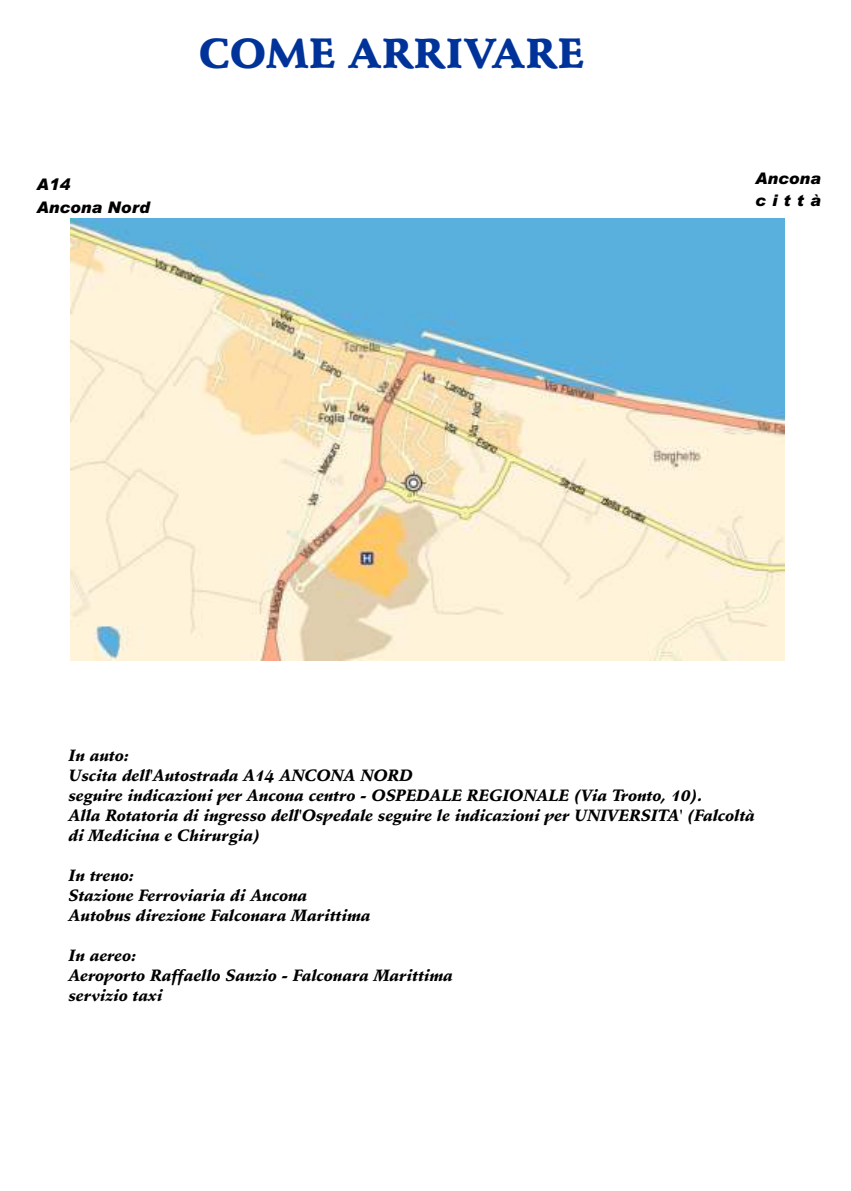
<style>
.page{position:relative;width:851px;height:1191px;background:#fff}
.page>*{position:absolute;margin:0;border:0;box-sizing:border-box;transform-origin:0 0}
.t1{font:900 41px "Schneidler BT";color:#039}
.t2{font:italic 900 16px/20px "Schneidler BT";color:#000}
.t3{font:italic 900 16px/22.6px "Arial";color:#000}
</style>
<div class="page">
<img style="left:71px;top:218px;width:713px;height:443px">
<h1 class="t1" style="left:199px;top:37px;width:386px">COME ARRIVARE</h1>
<p class="t3" style="left:36px;top:175px;width:115px">A14<br>Ancona Nord</p>
<p class="t3" style="left:755px;top:168px;width:67px">Ancona città</p>
<p class="t2" style="left:69px;top:747px;width:687px">In auto:<br>Uscita dell'Autostrada A14 ANCONA NORD<br>seguire indicazioni per Ancona centro - OSPEDALE REGIONALE (Via Tronto, 10).<br>Alla Rotatoria di ingresso dell'Ospedale seguire le indicazioni per UNIVERSITA' (Falcoltà di Medicina e Chirurgia)</p>
<p class="t2" style="left:69px;top:866px;width:303px">In treno:<br>Stazione Ferroviaria di Ancona<br>Autobus direzione Falconara Marittima</p>
<p class="t2" style="left:69px;top:946px;width:386px">In aereo:<br>Aeroporto Raffaello Sanzio - Falconara Marittima servizio taxi</p>
</div>
